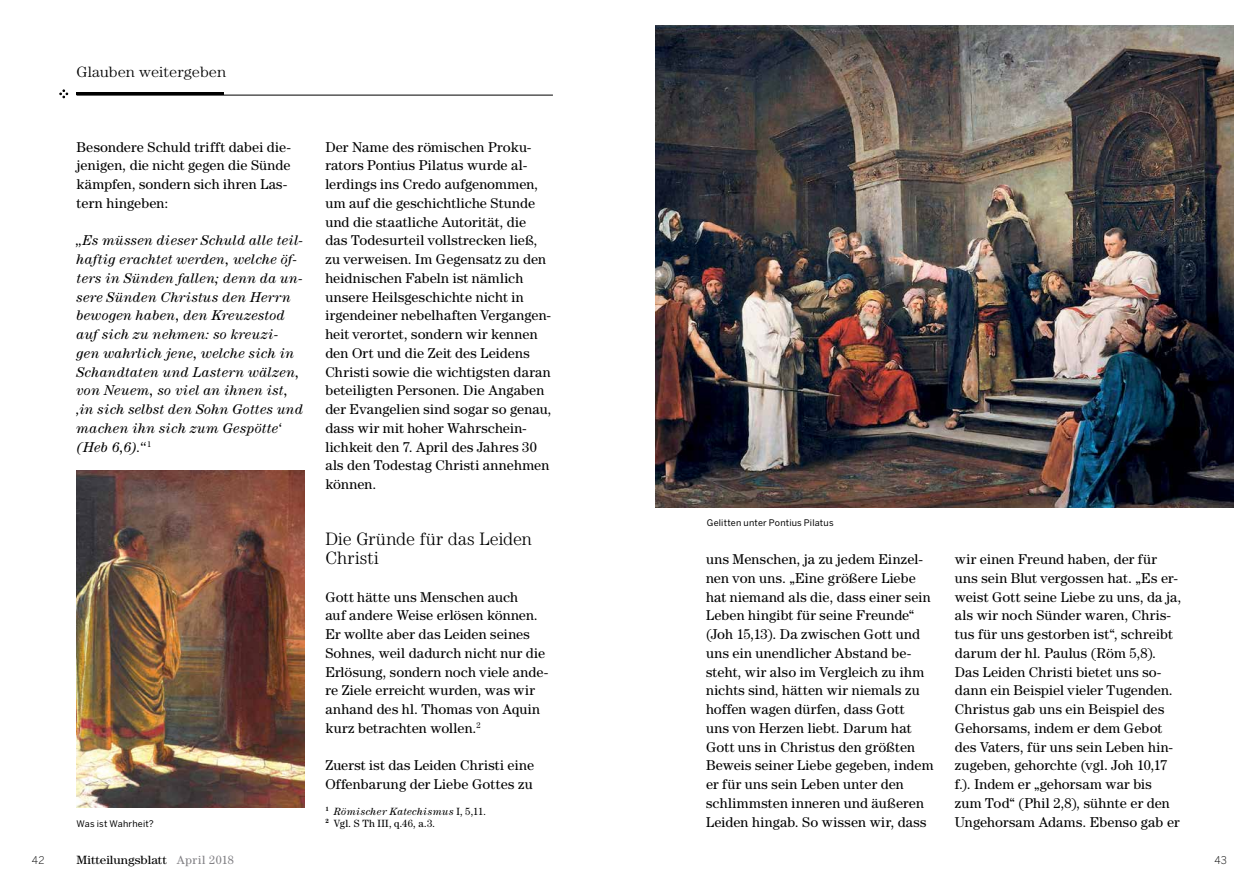
<style>
.page{position:relative;width:1259px;height:893px;background:#fff}
.page>*{position:absolute;margin:0;border:0;box-sizing:border-box;transform-origin:0 0}
.t1{font:300 18px/18.8px "Century Std";letter-spacing:.01em;color:#000}
.t2{font:300 15px "Century Std";color:#000;scale:1.09 1}
.t3{font:14.25px/18.8px "Century Std";letter-spacing:.01em;color:#000}
.t4{font:italic 14.25px/18.8px "Century Std";letter-spacing:.02em;color:#000}
.t5{font:12px "Century Std";color:#000;scale:1.09 1}
.t6{font:10.5px/12px "Century Std";letter-spacing:.035em;color:#000}
.t7{font:300 10.5px "Benton Sans";color:#000}
.t8{font:9px "Benton Sans";letter-spacing:.02em;color:#000}
.s1{font-style:italic}
.s2{color:#807f83}
</style>
<div class="page">
<svg style="left:60px;top:90px;width:8px;height:8px"></svg>
<hr style="left:77px;top:95px;width:476px;height:1px;background:#000">
<img style="left:77px;top:470px;width:227px;height:338px">
<hr style="left:77px;top:93px;width:147px;height:2px;background:#000">
<img style="left:655px;top:26px;width:578px;height:482px">
<p class="t2" style="left:77px;top:63px;width:139px">Glauben weitergeben</p>
<p class="t3" style="left:77px;top:137px;width:216px">Besondere Schuld trifft dabei die&shy;jenigen, die nicht gegen die Sünde kämpfen, sondern sich ihren Las&shy;tern hingeben:</p>
<p class="t4" style="left:77px;top:231px;width:228px">„Es müssen dieser Schuld alle teil&shy;haftig erachtet werden, welche öf&shy;ters in Sünden fallen; denn da un&shy;sere Sünden Christus den Herrn bewogen haben, den Kreuzestod auf sich zu nehmen: so kreuzi&shy;gen wahrlich jene, welche sich in<br>Schandtaten und Lastern wälzen, von Neuem, so viel an ihnen ist, ‚in sich selbst den Sohn Gottes und machen ihn sich zum Gespötte‘ (Heb 6,6).“ <sup>1</sup></p>
<p class="t3" style="left:325px;top:137px;width:228px">Der Name des römischen Proku&shy;rators Pontius Pilatus wurde al&shy;lerdings ins Credo aufgenommen, um auf die geschichtliche Stunde und die staatliche Autorität, die das Todesurteil vollstrecken ließ, zu verweisen. Im Gegensatz zu den heidnischen Fabeln ist nämlich unsere Heilsgeschichte nicht in irgendeiner nebelhaften Vergangen&shy;heit verortet, sondern wir kennen den Ort und die Zeit des Leidens<br>Christi sowie die wichtigsten daran beteiligten Personen. Die Angaben der Evangelien sind sogar so genau, dass wir mit hoher Wahrschein&shy;lichkeit den 7. April des Jahres 30 als den Todestag Christi annehmen können.</p>
<p class="t8" style="left:707px;top:518px;width:128px">Gelitten unter Pontius Pilatus</p>
<p class="t1" style="left:325px;top:530px;width:208px">Die Gründe für das Leiden<br>Christi</p>
<p class="t3" style="left:325px;top:587px;width:224px">Gott hätte uns Menschen auch<br>auf andere Weise erlösen können.<br>Er wollte aber das Leiden seines<br>Sohnes, weil dadurch nicht nur die<br>Erlösung, sondern noch viele ande&shy;re Ziele erreicht wurden, was wir anhand des hl. Thomas von Aquin kurz betrachten wollen.<sup>2</sup></p>
<p class="t3" style="left:325px;top:756px;width:210px">Zuerst ist das Leiden Christi eine<br>Offenbarung der Liebe Gottes zu</p>
<p class="t3" style="left:706px;top:550px;width:229px">uns Menschen, ja zu jedem Einzel&shy;nen von uns. „Eine größere Liebe hat niemand als die, dass einer sein<br>Leben hingibt für seine Freunde“ (Joh 15,13). Da zwischen Gott und uns ein unendlicher Abstand be&shy;steht, wir also im Vergleich zu ihm nichts sind, hätten wir niemals zu hoffen wagen dürfen, dass Gott<br>uns von Herzen liebt. Darum hat<br>Gott uns in Christus den größten<br>Beweis seiner Liebe gegeben, indem er für uns sein Leben unter den schlimmsten inneren und äußeren<br>Leiden hingab. So wissen wir, dass</p>
<p class="t3" style="left:955px;top:550px;width:228px">wir einen Freund haben, der für uns sein Blut vergossen hat. „Es er&shy;weist Gott seine Liebe zu uns, da ja, als wir noch Sünder waren, Chris&shy;tus für uns gestorben ist“, schreibt darum der hl. Paulus (Röm 5,8).<br>Das Leiden Christi bietet uns so&shy;dann ein Beispiel vieler Tugenden.<br>Christus gab uns ein Beispiel des Gehorsams, indem er dem Gebot des Vaters, für uns sein Leben hin&shy;zugeben, gehorchte (vgl. Joh 10,17 f.). Indem er „gehorsam war bis zum Tod“ (Phil 2,8), sühnte er den</p>
<p class="t6" style="left:325px;top:805px;width:162px"><sup>1</sup> <span class="s1">Römischer Katechismus</span> I, 5,11.<br><sup>2</sup> Vgl. S Th III, q.46, a.3.</p>
<p class="t8" style="left:77px;top:818px;width:79px">Was ist Wahrheit?</p>
<p class="t3" style="left:955px;top:812px;width:226px">Ungehorsam Adams. Ebenso gab er</p>
<p class="t7" style="left:32px;top:854px;width:14px">42</p>
<p class="t5" style="left:77px;top:853px;width:146px">Mitteilungsblatt <span class="s2">April 2018</span></p>
<p class="t7" style="left:1214px;top:854px;width:14px">43</p>
</div>
